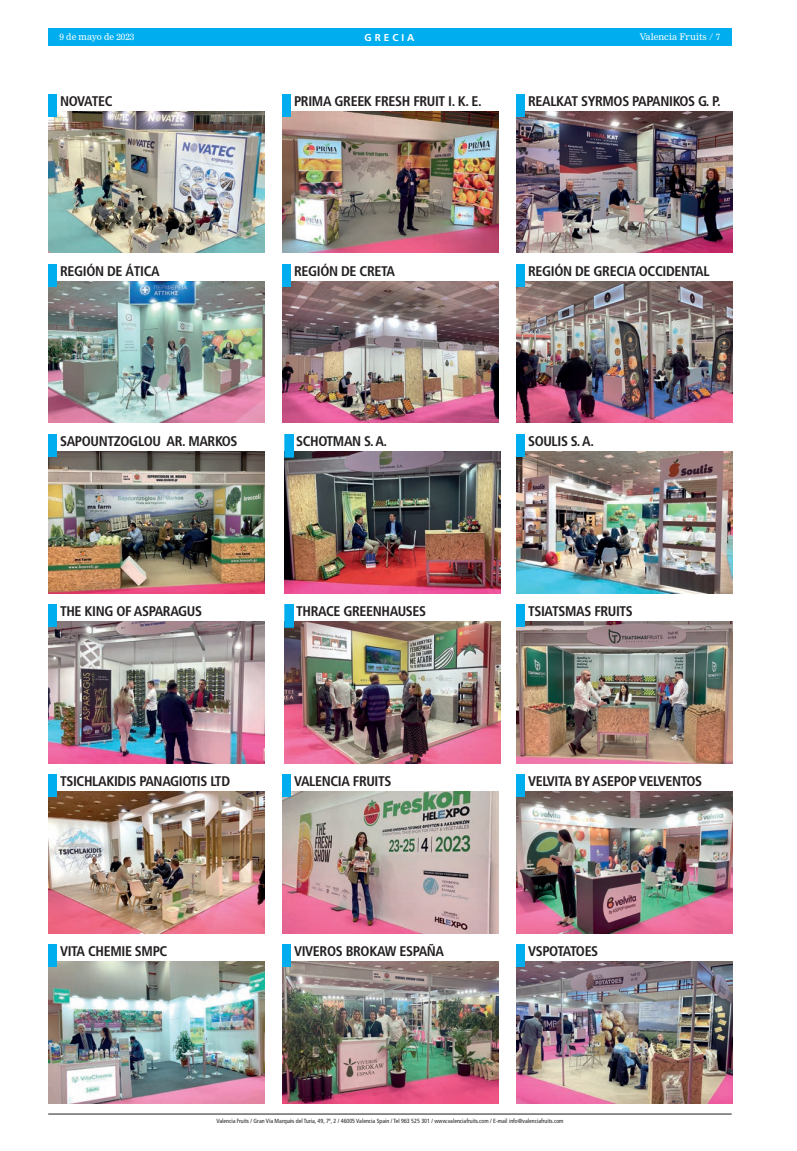
<style>
.page{position:relative;width:797px;height:1151px;background:#fff}
.page>*{position:absolute;margin:0;border:0;box-sizing:border-box;transform-origin:0 0}
.t1{font:700 condensed 14px "Frutiger";letter-spacing:-.025em;color:#231f20}
.t2{font:700 10px "Frutiger";letter-spacing:.3em;color:#fff}
.t3{font:9px "Nimrod";color:#fff}
.t4{font:condensed 6px "Frutiger";color:#231f20}
</style>
<div class="page">
<div style="left:48px;top:28px;width:683px;height:17px;background:#00aeef"></div>
<hr style="left:48px;top:1114px;width:683px;height:1px;background:#231f20">
<img style="left:49px;top:111px;width:215px;height:142px">
<img style="left:49px;top:281px;width:215px;height:142px">
<img style="left:49px;top:451px;width:215px;height:142px">
<img style="left:49px;top:621px;width:215px;height:142px">
<img style="left:49px;top:791px;width:215px;height:142px">
<img style="left:49px;top:961px;width:215px;height:142px">
<img style="left:516px;top:111px;width:216px;height:142px">
<img style="left:516px;top:281px;width:216px;height:142px">
<img style="left:516px;top:451px;width:216px;height:142px">
<img style="left:516px;top:621px;width:216px;height:142px">
<img style="left:516px;top:791px;width:216px;height:142px">
<img style="left:516px;top:961px;width:216px;height:142px">
<img style="left:283px;top:111px;width:215px;height:142px">
<img style="left:283px;top:281px;width:215px;height:142px">
<img style="left:283px;top:791px;width:215px;height:142px">
<img style="left:283px;top:961px;width:215px;height:142px">
<div style="left:49px;top:94px;width:8px;height:23px;background:#00aeef"></div>
<div style="left:49px;top:264px;width:8px;height:23px;background:#00aeef"></div>
<div style="left:49px;top:434px;width:8px;height:23px;background:#00aeef"></div>
<div style="left:49px;top:604px;width:8px;height:23px;background:#00aeef"></div>
<div style="left:49px;top:774px;width:8px;height:23px;background:#00aeef"></div>
<div style="left:49px;top:944px;width:8px;height:23px;background:#00aeef"></div>
<div style="left:516px;top:94px;width:9px;height:23px;background:#00aeef"></div>
<div style="left:516px;top:264px;width:9px;height:23px;background:#00aeef"></div>
<div style="left:516px;top:434px;width:9px;height:23px;background:#00aeef"></div>
<div style="left:516px;top:604px;width:9px;height:23px;background:#00aeef"></div>
<div style="left:516px;top:774px;width:9px;height:23px;background:#00aeef"></div>
<div style="left:516px;top:944px;width:9px;height:23px;background:#00aeef"></div>
<div style="left:283px;top:94px;width:8px;height:23px;background:#00aeef"></div>
<div style="left:283px;top:264px;width:8px;height:23px;background:#00aeef"></div>
<div style="left:283px;top:774px;width:8px;height:23px;background:#00aeef"></div>
<div style="left:283px;top:944px;width:8px;height:23px;background:#00aeef"></div>
<img style="left:285px;top:451px;width:215px;height:142px">
<img style="left:285px;top:622px;width:215px;height:141px">
<div style="left:285px;top:434px;width:8px;height:23px;background:#00aeef"></div>
<div style="left:284px;top:434px;width:10px;height:24px;border:1px solid #00aeef"></div>
<div style="left:285px;top:604px;width:8px;height:23px;background:#00aeef"></div>
<div style="left:284px;top:604px;width:10px;height:24px;border:1px solid #00aeef"></div>
<p class="t3" style="left:60px;top:32px;width:76px">9 de mayo de 2023</p>
<p class="t2" style="left:364px;top:32px;width:51px">GRECIA</p>
<p class="t3" style="left:639px;top:32px;width:83px">Valencia Fruits / 7</p>
<p class="t1" style="left:60px;top:93px;width:54px">NOVATEC</p>
<p class="t1" style="left:60px;top:263px;width:101px">REGIÓN DE ÁTICA</p>
<p class="t1" style="left:294px;top:93px;width:189px">PRIMA GREEK FRESH FRUIT I. K. E.</p>
<p class="t1" style="left:528px;top:93px;width:194px">REALKAT SYRMOS PAPANIKOS G. P.</p>
<p class="t1" style="left:294px;top:263px;width:102px">REGIÓN DE CRETA</p>
<p class="t1" style="left:528px;top:263px;width:183px">REGIÓN DE GRECIA OCCIDENTAL</p>
<p class="t1" style="left:60px;top:433px;width:179px">SAPOUNTZOGLOU AR. MARKOS</p>
<p class="t1" style="left:296px;top:433px;width:93px">SCHOTMAN S. A.</p>
<p class="t1" style="left:528px;top:433px;width:67px">SOULIS S. A.</p>
<p class="t1" style="left:60px;top:603px;width:144px">THE KING OF ASPARAGUS</p>
<p class="t1" style="left:296px;top:603px;width:131px">THRACE GREENHAUSES</p>
<p class="t1" style="left:528px;top:603px;width:106px">TSIATSMAS FRUITS</p>
<p class="t1" style="left:60px;top:773px;width:172px">TSICHLAKIDIS PANAGIOTIS LTD</p>
<p class="t1" style="left:294px;top:773px;width:99px">VALENCIA FRUITS</p>
<p class="t1" style="left:528px;top:773px;width:176px">VELVITA BY ASEPOP VELVENTOS</p>
<p class="t1" style="left:60px;top:943px;width:109px">VITA CHEMIE SMPC</p>
<p class="t1" style="left:294px;top:943px;width:152px">VIVEROS BROKAW ESPAÑA</p>
<p class="t1" style="left:528px;top:943px;width:72px">VSPOTATOES</p>
<p class="t4" style="left:216px;top:1117px;width:349px">Valencia Fruits / Gran Vía Marqués del Turia, 49, 7º, 2 / 46005 Valencia Spain / Tel 963 525 301 / www.valenciafruits.com / E-mail info@valenciafruits.com</p>
</div>
